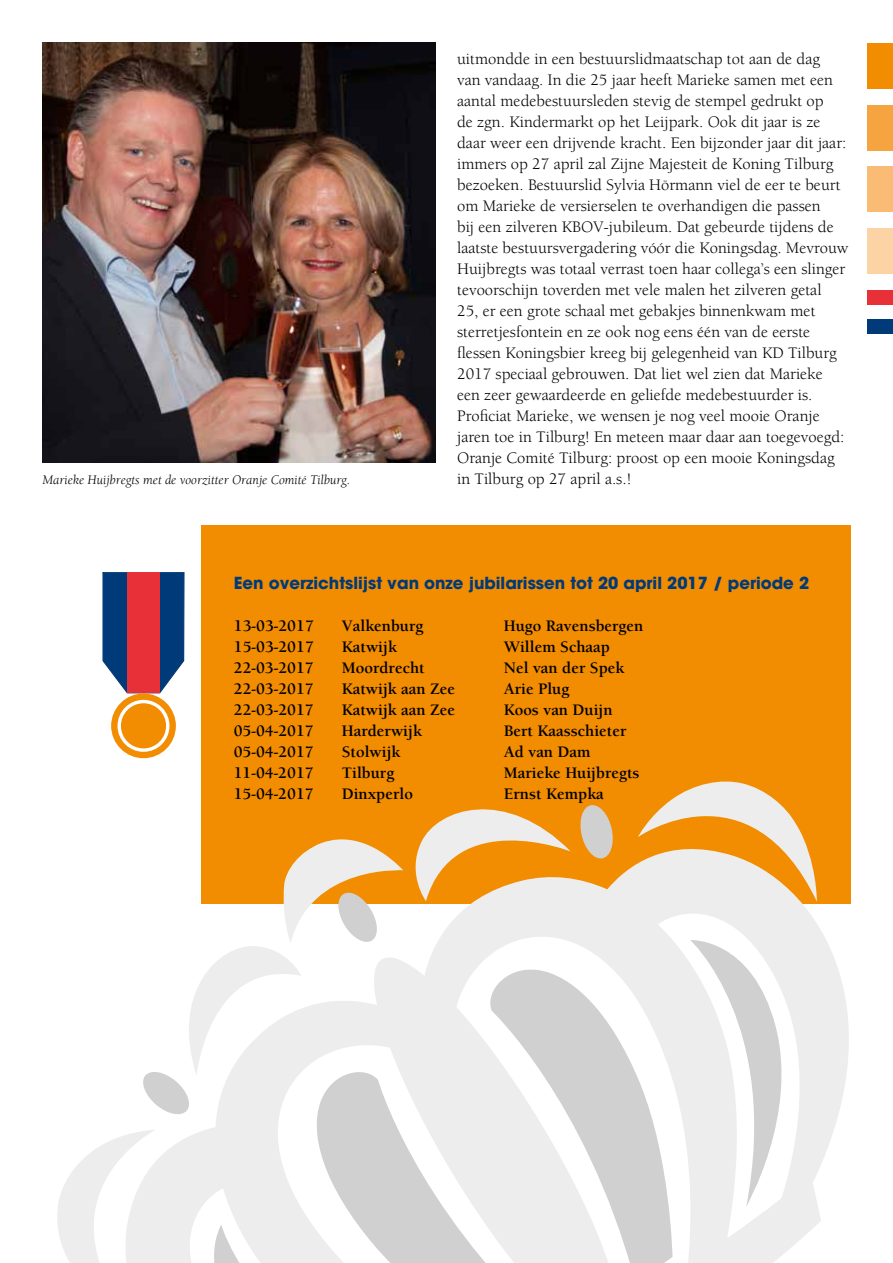
<style>
.page{position:relative;width:893px;height:1263px;background:#fff}
.page>*{position:absolute;margin:0;border:0;box-sizing:border-box;transform-origin:0 0}
.t1{font:16.5px/21px "Berkeley";color:#000}
.t2{font:700 16.5px "Berkeley";color:#000}
.t3{font:700 16.5px "Avant Garde";color:#003a78}
.t4{font:italic 13.5px "Berkeley";color:#000}
</style>
<div class="page">
<img style="left:43px;top:43px;width:393px;height:420px">
<div style="left:867px;top:43px;width:26px;height:46px;background:#f28c00"></div>
<div style="left:867px;top:105px;width:26px;height:45px;background:#f6a440"></div>
<div style="left:867px;top:167px;width:26px;height:45px;background:#fabc74"></div>
<div style="left:867px;top:228px;width:26px;height:46px;background:#fcd3a4"></div>
<div style="left:867px;top:290px;width:26px;height:15px;background:#e73037"></div>
<div style="left:867px;top:319px;width:26px;height:15px;background:#003a78"></div>
<div style="left:201px;top:526px;width:649px;height:378px;background:#f28c00"></div>
<svg style="left:102px;top:572px;width:83px;height:122px;background:#28598d"></svg>
<div style="left:127px;top:572px;width:33px;height:121px;background:#e73037"></div>
<svg style="left:111px;top:693px;width:65px;height:65px"></svg>
<div style="left:119px;top:701px;width:49px;height:49px;background:#f28c00;border-radius:50%"></div>
<div style="left:118px;top:700px;width:51px;height:52px;border:3px solid #fff;border-radius:50%"></div>
<svg style="left:821px;top:835px;width:30px;height:328px;fill:#f2eded"></svg>
<svg style="left:57px;top:781px;width:764px;height:482px"></svg>
<p class="t1" style="left:457px;top:48px;width:393px">uitmondde in een bestuurslidmaatschap tot aan de dag<br>van vandaag. In die 25 jaar heeft Marieke samen met een aantal medebestuursleden stevig de stempel gedrukt op<br>de zgn. Kindermarkt op het Leijpark. Ook dit jaar is ze daar weer een drijvende kracht. Een bijzonder jaar dit jaar: immers op 27 april zal Zijne Majesteit de Koning Tilburg bezoeken. Bestuurslid Sylvia Hörmann viel de eer te beurt om Marieke de versierselen te overhandigen die passen<br>bij een zilveren KBOV-jubileum. Dat gebeurde tijdens de laatste bestuursvergadering vóór die Koningsdag. Mevrouw Huijbregts was totaal verrast toen haar collega’s een slinger tevoorschijn toverden met vele malen het zilveren getal<br>25, er een grote schaal met gebakjes binnenkwam met sterretjesfontein en ze ook nog eens één van de eerste flessen Koningsbier kreeg bij gelegenheid van KD Tilburg 2017 speciaal gebrouwen. Dat liet wel zien dat Marieke een zeer gewaardeerde en geliefde medebestuurder is.<br>Proficiat Marieke, we wensen je nog veel mooie Oranje jaren toe in Tilburg! En meteen maar daar aan toegevoegd:<br>Oranje Comité Tilburg: proost op een mooie Koningsdag</p>
<p class="t4" style="left:43px;top:472px;width:309px">Marieke Huijbregts met de voorzitter Oranje Comité Tilburg.</p>
<p class="t1" style="left:457px;top:468px;width:176px">in Tilburg op 27 april a.s.!</p>
<p class="t3" style="left:234px;top:572px;width:577px">Een overzichtslijst van onze jubilarissen tot 20 april 2017 / periode 2</p>
<p class="t2" style="left:234px;top:617px;width:81px">13-03-2017</p>
<p class="t2" style="left:342px;top:617px;width:83px">Valkenburg</p>
<p class="t2" style="left:504px;top:617px;width:141px">Hugo Ravensbergen</p>
<p class="t2" style="left:234px;top:638px;width:81px">15-03-2017</p>
<p class="t2" style="left:342px;top:638px;width:56px">Katwijk</p>
<p class="t2" style="left:504px;top:638px;width:108px">Willem Schaap</p>
<p class="t2" style="left:234px;top:659px;width:81px">22-03-2017</p>
<p class="t2" style="left:342px;top:659px;width:84px">Moordrecht</p>
<p class="t2" style="left:504px;top:659px;width:122px">Nel van der Spek</p>
<p class="t2" style="left:234px;top:680px;width:81px">22-03-2017</p>
<p class="t2" style="left:342px;top:680px;width:115px">Katwijk aan Zee</p>
<p class="t2" style="left:504px;top:680px;width:67px">Arie Plug</p>
<p class="t2" style="left:234px;top:701px;width:81px">22-03-2017</p>
<p class="t2" style="left:342px;top:701px;width:115px">Katwijk aan Zee</p>
<p class="t2" style="left:504px;top:701px;width:110px">Koos van Duijn</p>
<p class="t2" style="left:234px;top:722px;width:81px">05-04-2017</p>
<p class="t2" style="left:342px;top:722px;width:82px">Harderwijk</p>
<p class="t2" style="left:504px;top:722px;width:124px">Bert Kaasschieter</p>
<p class="t2" style="left:234px;top:743px;width:81px">05-04-2017</p>
<p class="t2" style="left:342px;top:743px;width:60px">Stolwijk</p>
<p class="t2" style="left:504px;top:743px;width:88px">Ad van Dam</p>
<p class="t2" style="left:234px;top:764px;width:81px">11-04-2017</p>
<p class="t2" style="left:342px;top:764px;width:54px">Tilburg</p>
<p class="t2" style="left:504px;top:764px;width:137px">Marieke Huijbregts</p>
<p class="t2" style="left:234px;top:785px;width:81px">15-04-2017</p>
<p class="t2" style="left:342px;top:785px;width:73px">Dinxperlo</p>
<p class="t2" style="left:504px;top:785px;width:102px">Ernst Kempka</p>
</div>
